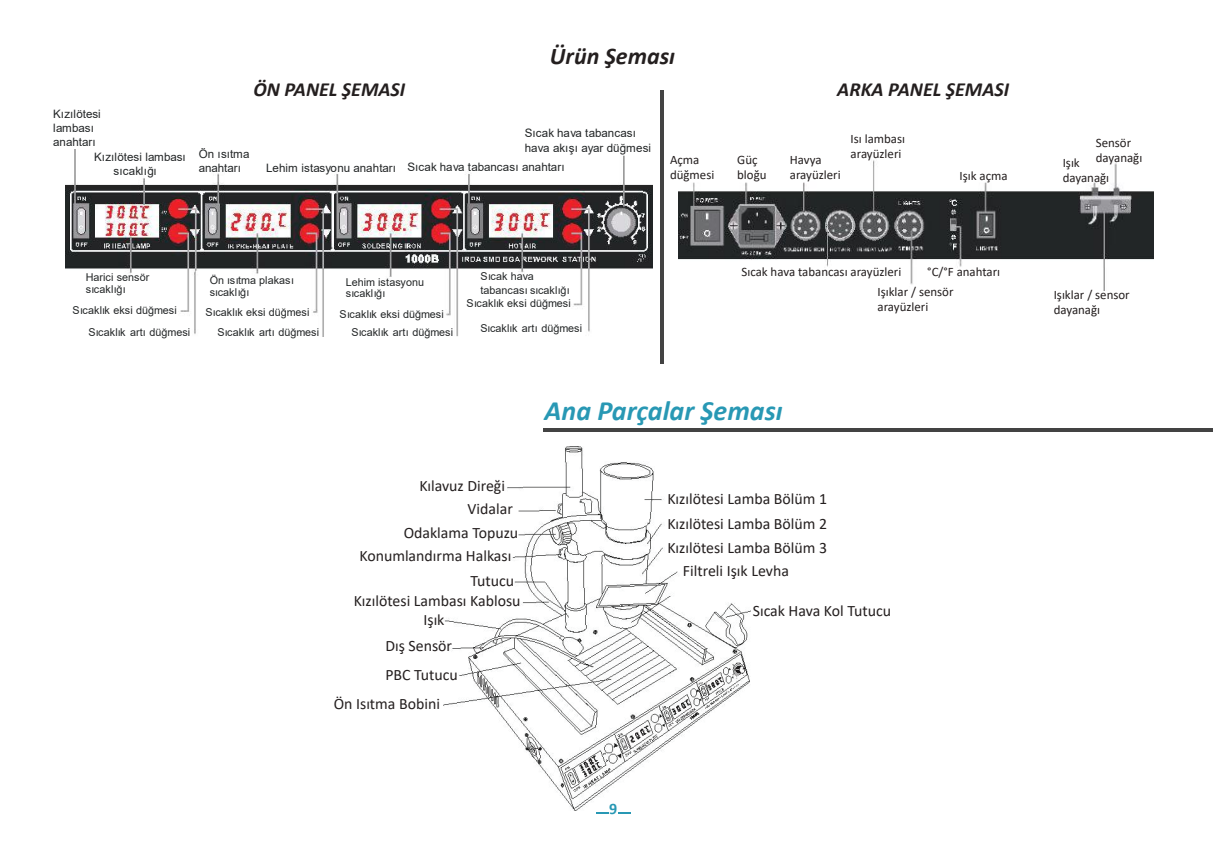
<style>
.page{position:relative;width:1225px;height:857px;background:#fff}
.page>*{position:absolute;margin:0;border:0;box-sizing:border-box;transform-origin:0 0}
.t1{font:italic 700 28px "Calibri";color:#2898b4}
.t2{font:italic 700 24px "Calibri";color:#241f1f}
.t3{font:italic 700 20px "Calibri";color:#241f1f}
.t4{font:700 16px "Calibri";color:#2898b4}
.t5{font:15.8px/22.2px "Calibri";color:#241f1f}
.t6{font:12.8px/14.8px "Calibri";color:#241f1f}
.t7{font:11.6px/13.8px "Arial";letter-spacing:-.005em;color:#232627}
.t8{font:10.8px/12px "Arial";color:#232627}
</style>
<div class="page">
<hr style="left:543px;top:428px;width:669px;height:4px;background:#434343">
<img style="left:65px;top:149px;width:587px;height:187px">
<hr style="left:660px;top:91px;width:3px;height:273px;background:#434343">
<img style="left:678px;top:160px;width:475px;height:131px">
<img style="left:444px;top:446px;width:306px;height:364px">
<svg style="left:618px;top:812px;width:12px;height:1px"></svg>
<svg style="left:596px;top:812px;width:12px;height:1px"></svg>
<h2 class="t2" style="left:550px;top:39px;width:127px">Ürün Şeması</h2>
<p class="t7" style="left:53px;top:107px;width:49px">Kızılötesi lambası anahtarı</p>
<p class="t7" style="left:113px;top:150px;width:74px;text-indent:-19px">Kızılötesi lambası sıcaklığı</p>
<h3 class="t3" style="left:253px;top:76px;width:153px">ÖN PANEL ŞEMASI</h3>
<h3 class="t3" style="left:837px;top:76px;width:173px">ARKA PANEL ŞEMASI</h3>
<p class="t7" style="left:199px;top:147px;width:52px">Ön ısıtma anahtarı</p>
<p class="t7" style="left:266px;top:161px;width:131px">Lehim istasyonu anahtarı</p>
<p class="t7" style="left:525px;top:125px;width:128px;line-height:15.6px">Sıcak hava tabancası hava akışı ayar düğmesi</p>
<p class="t7" style="left:407px;top:160px;width:159px">Sıcak hava tabancası anahtarı</p>
<p class="t6" style="left:670px;top:152px;width:46px">Açma düğmesi</p>
<p class="t6" style="left:737px;top:152px;width:31px">Güç bloğu</p>
<p class="t6" style="left:790px;top:152px;width:52px">Havya arayüzleri</p>
<p class="t6" style="left:850px;top:131px;width:56px">Isı lambası arayüzleri</p>
<p class="t6" style="left:959px;top:168px;width:50px">Işık açma</p>
<p class="t8" style="left:86px;top:271px;width:65px">Harici sensör sıcaklığı</p>
<p class="t8" style="left:210px;top:273px;width:86px">Ön ısıtma plakası sıcaklığı</p>
<p class="t8" style="left:480px;top:269px;width:91px;line-height:14.4px">Sıcak hava tabancası sıcaklığı</p>
<p class="t8" style="left:346px;top:276px;width:80px">Lehim istasyonu sıcaklığı</p>
<p class="t8" style="left:466px;top:297px;width:106px">Sıcaklık eksi düğmesi</p>
<p class="t8" style="left:73px;top:304px;width:106px">Sıcaklık eksi düğmesi</p>
<p class="t8" style="left:205px;top:306px;width:106px">Sıcaklık eksi düğmesi</p>
<p class="t8" style="left:339px;top:308px;width:106px">Sıcaklık eksi düğmesi</p>
<p class="t8" style="left:89px;top:326px;width:103px">Sıcaklık artı düğmesi</p>
<p class="t8" style="left:218px;top:326px;width:103px">Sıcaklık artı düğmesi</p>
<p class="t8" style="left:351px;top:326px;width:103px">Sıcaklık artı düğmesi</p>
<p class="t8" style="left:480px;top:322px;width:103px">Sıcaklık artı düğmesi</p>
<p class="t6" style="left:927px;top:264px;width:74px">°C/°F anahtarı</p>
<p class="t6" style="left:877px;top:262px;width:78px;line-height:19.8px;text-indent:-136px">Sıcak hava tabancası arayüzleri<br>Işıklar / sensör</p>
<p class="t6" style="left:877px;top:299px;width:52px">arayüzleri</p>
<h3 class="t5" style="left:467px;top:474px;width:47px;text-indent:-48px">Kılavuz Direği<br>Vidalar</h3>
<h3 class="t5" style="left:359px;top:521px;width:160px;text-indent:44px">Odaklama Topuzu<br>Konumlandırma Halkası</h3>
<h3 class="t5" style="left:470px;top:569px;width:45px">Tutucu</h3>
<h3 class="t5" style="left:354px;top:588px;width:168px">Kızılötesi Lambası Kablosu</h3>
<h3 class="t5" style="left:423px;top:608px;width:23px">Işık</h3>
<h3 class="t5" style="left:385px;top:633px;width:68px">Dış Sensör</h3>
<h3 class="t5" style="left:385px;top:663px;width:74px">PBC Tutucu</h3>
<h3 class="t5" style="left:334px;top:692px;width:108px">Ön Isıtma Bobini</h3>
<h1 class="t1" style="left:544px;top:391px;width:239px">Ana Parçalar Şeması</h1>
<h3 class="t5" style="left:667px;top:485px;width:161px;line-height:25.4px">Kızılötesi Lamba Bölüm 1<br>Kızılötesi Lamba Bölüm 2</h3>
<h3 class="t5" style="left:683px;top:535px;width:146px;line-height:23.4px;text-indent:-15px">Kızılötesi Lamba Bölüm 3<br>Filtreli Işık Levha</h3>
<h3 class="t5" style="left:753px;top:599px;width:140px">Sıcak Hava Kol Tutucu</h3>
<h3 class="t4" style="left:609px;top:796px;width:10px">9</h3>
<p class="t6" style="left:1095px;top:135px;width:48px">Sensör dayanağı</p>
<p class="t6" style="left:1062px;top:155px;width:48px">Işık dayanağı</p>
<p class="t6" style="left:1053px;top:286px;width:78px">Işıklar / sensor dayanağı</p>
</div>
